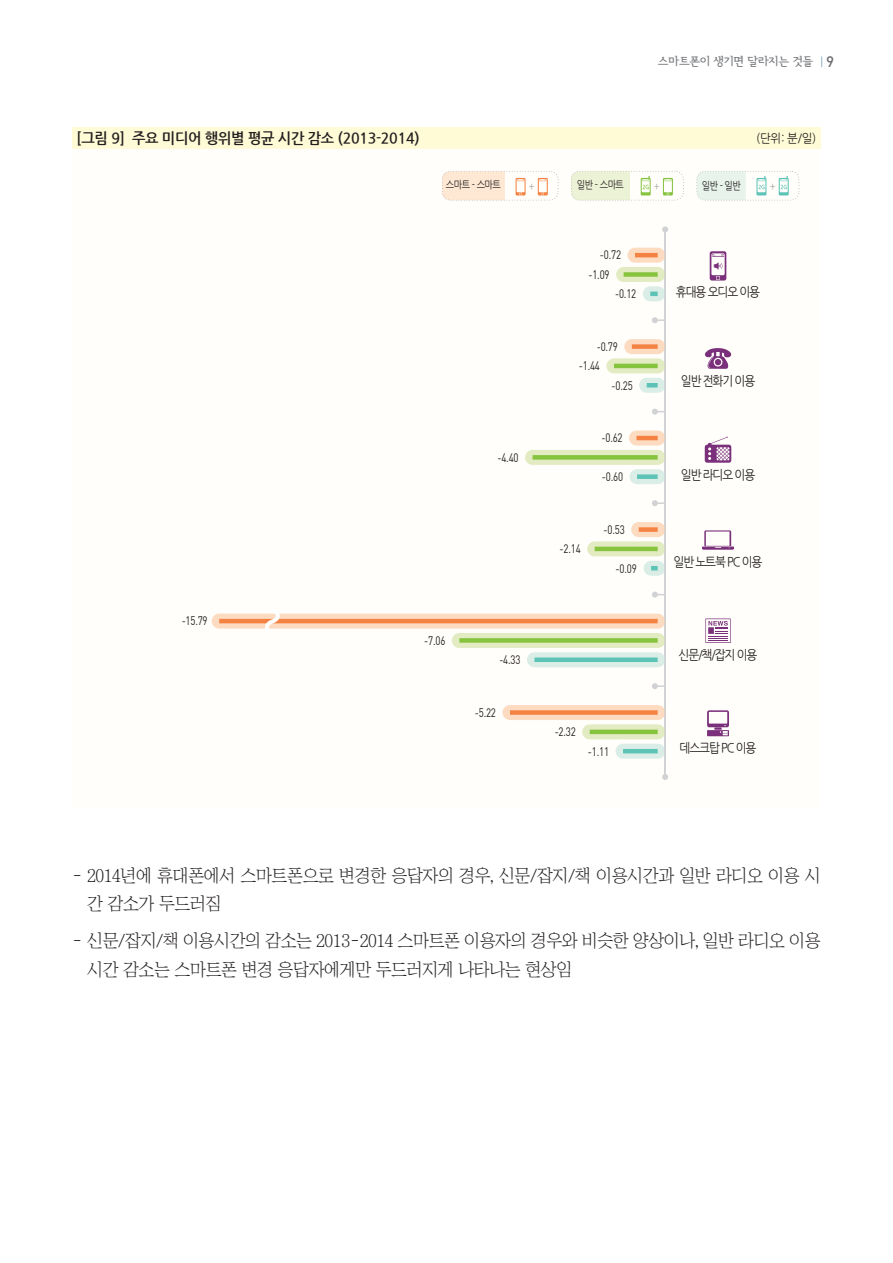
<style>
.page{position:relative;width:893px;height:1263px;background:#fff}
.page>*{position:absolute;margin:0;border:0;box-sizing:border-box;transform-origin:0 0}
.t1{font:18px/28.5px "Chosunilbo NM";letter-spacing:-.02em;color:#231f20}
.t2{font:700 15px "Nanum Gothic";letter-spacing:-.02em;color:#231f20;scale:.95 1}
.t3{font:12.9px "Nanum Gothic";letter-spacing:-.09em;color:#231f20;scale:.9 1}
.t4{font:12.15px/19.4px "Dinreg";letter-spacing:-.02em;color:#231f20;scale:.8 1}
.t5{font:12px "Seoul Hangang B";letter-spacing:-.025em;color:#76787b}
.t6{font:12px "Nanum Gothic";color:#231f20;scale:.95 1}
.t7{font:10.5px "Nanum Gothic";letter-spacing:-.05em;color:#231f20;scale:.85 1}
.t8{font:10.5px "Nanum Gothic";color:#a8a9ad;scale:.85 1}
.s1{font-family:"YDVY Mj O24";font-size:10.5px;color:#23689a}
.s2{font-family:"Dinmed";font-size:15px;color:#6c6d70}
</style>
<div class="page">
<div style="left:72px;top:128px;width:749px;height:21px;background:#fffbd6"></div>
<hr style="left:664px;top:229px;width:2px;height:548px;background:#d1d2d4">
<svg style="left:662px;top:226px;width:6px;height:6px"></svg>
<svg style="left:662px;top:774px;width:6px;height:6px"></svg>
<svg style="left:652px;top:317px;width:12px;height:6px"></svg>
<svg style="left:652px;top:409px;width:12px;height:6px"></svg>
<svg style="left:652px;top:592px;width:12px;height:6px"></svg>
<svg style="left:652px;top:683px;width:12px;height:6px"></svg>
<svg style="left:652px;top:500px;width:12px;height:6px"></svg>
<svg style="left:616px;top:248px;width:49px;height:53px"></svg>
<svg style="left:606px;top:339px;width:59px;height:54px"></svg>
<hr style="left:647px;top:383px;width:11px;height:4px;background:#5cc3b6">
<svg style="left:525px;top:430px;width:140px;height:54px"></svg>
<div style="left:637px;top:474px;width:21px;height:5px;background:#5cc3b6"></div>
<svg style="left:587px;top:522px;width:78px;height:54px"></svg>
<svg style="left:502px;top:705px;width:163px;height:54px"></svg>
<hr style="left:623px;top:749px;width:35px;height:4px;background:#5cc3b6">
<svg style="left:705px;top:348px;width:26px;height:21px"></svg>
<svg style="left:707px;top:710px;width:22px;height:26px"></svg>
<svg style="left:212px;top:613px;width:453px;height:54px"></svg>
<svg style="left:702px;top:530px;width:32px;height:20px"></svg>
<svg style="left:705px;top:436px;width:26px;height:27px"></svg>
<svg style="left:442px;top:170px;width:117px;height:31px"></svg>
<svg style="left:571px;top:170px;width:113px;height:31px"></svg>
<svg style="left:696px;top:170px;width:104px;height:31px"></svg>
<svg style="left:705px;top:618px;width:26px;height:25px"></svg>
<svg style="left:710px;top:251px;width:16px;height:30px"></svg>
<p class="t5" style="left:658px;top:55px;width:178px">스마트폰이 생기면 달라지는 것들 <span class="s1">│</span><span class="s2">9</span></p>
<p class="t2" style="left:77px;top:131px;width:363px">[그림 9] 주요 미디어 행위별 평균 시간 감소 (2013-2014)</p>
<p class="t6" style="left:756px;top:132px;width:65px">(단위: 분/일)</p>
<p class="t7" style="left:446px;top:180px;width:66px">스마트 - 스마트</p>
<p class="t8" style="left:529px;top:181px;width:8px">+</p>
<p class="t7" style="left:577px;top:180px;width:57px">일반 - 스마트</p>
<p class="t8" style="left:654px;top:181px;width:8px">+</p>
<p class="t7" style="left:702px;top:180px;width:48px">일반 - 일반</p>
<p class="t8" style="left:770px;top:181px;width:8px">+</p>
<p class="t4" style="left:182px;top:611px;width:34px">-15.79</p>
<p class="t4" style="left:497px;top:447px;width:28px">-4.40</p>
<p class="t4" style="left:424px;top:630px;width:28px">-7.06</p>
<p class="t4" style="left:499px;top:650px;width:28px">-4.33</p>
<p class="t4" style="left:475px;top:702px;width:28px">-5.22</p>
<p class="t4" style="left:600px;top:245px;width:28px">-0.72</p>
<p class="t4" style="left:615px;top:284px;width:28px">-0.12</p>
<p class="t4" style="left:588px;top:264px;width:28px">-1.09</p>
<p class="t4" style="left:579px;top:337px;width:50px;text-indent:18px">-0.79 -1.44</p>
<p class="t4" style="left:612px;top:375px;width:28px">-0.25</p>
<p class="t4" style="left:601px;top:428px;width:28px">-0.62</p>
<p class="t4" style="left:602px;top:467px;width:28px">-0.60</p>
<p class="t4" style="left:560px;top:539px;width:28px">-2.14</p>
<p class="t4" style="left:604px;top:520px;width:28px">-0.53</p>
<p class="t4" style="left:616px;top:558px;width:28px">-0.09</p>
<p class="t4" style="left:555px;top:722px;width:28px">-2.32</p>
<p class="t4" style="left:588px;top:741px;width:28px">-1.11</p>
<p class="t3" style="left:676px;top:286px;width:95px">휴대용 오디오 이용</p>
<p class="t3" style="left:681px;top:374px;width:84px">일반 전화기 이용</p>
<p class="t3" style="left:681px;top:468px;width:84px">일반 라디오 이용</p>
<p class="t3" style="left:673px;top:556px;width:100px">일반 노트북 PC 이용</p>
<p class="t3" style="left:679px;top:648px;width:89px">신문/책/잡지 이용</p>
<p class="t3" style="left:680px;top:742px;width:87px">데스크탑 PC 이용</p>
<p class="t1" style="left:87px;top:861px;width:735px;text-indent:-15px">- 2014년에 휴대폰에서 스마트폰으로 변경한 응답자의 경우, 신문/잡지/책 이용시간과 일반 라디오 이용 시 간 감소가 두드러짐</p>
<p class="t1" style="left:87px;top:926px;width:735px;text-indent:-15px">- 신문/잡지/책 이용시간의 감소는 2013-2014 스마트폰 이용자의 경우와 비슷한 양상이나, 일반 라디오 이용 시간 감소는 스마트폰 변경 응답자에게만 두드러지게 나타나는 현상임</p>
</div>
